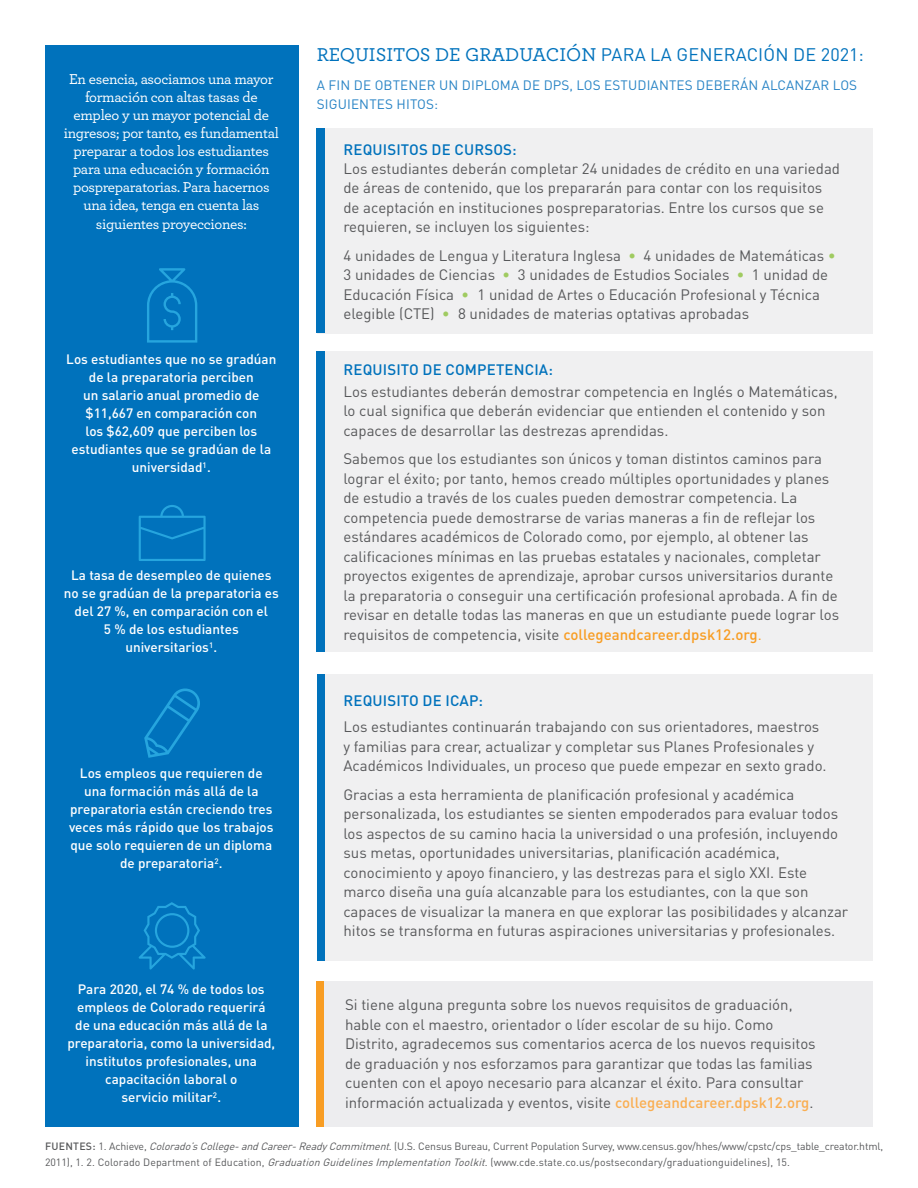
<style>
.page{position:relative;width:918px;height:1188px;background:#fff}
.page>*{position:absolute;margin:0;border:0;box-sizing:border-box;transform-origin:0 0}
.t1{font:18px "DIN Pro";letter-spacing:.01em;color:#0072bc}
.t2{font:15px/19.5px "DIN Pro";color:#57585a}
.t3{font:500 15px/18px "Archer Pro";letter-spacing:-.02em;color:#fff;text-align:center}
.t4{font:500 15px "DIN Pro";letter-spacing:.01em;color:#0072bc}
.t5{font:500 13.5px/18px "DIN Pro";color:#fff;text-align:center}
.t6{font:13.5px/19.5px "DIN Pro";letter-spacing:.01em;color:#2783c5}
.t7{font:10.5px/16.5px "DIN Pro";letter-spacing:-.01em;color:#57585a}
.s1{font-family:"Archer Pro";font-weight:500;font-size:19.5px}
.s2{font-family:"Gill Sans";font-weight:700;color:#a0cb61}
.s3{font-weight:500;color:#f89d23}
.s4{color:#f89d23}
.s5{font-weight:500;color:#faae51}
.s6{font-weight:500}
.s7{font-style:italic}
</style>
<div class="page">
<div style="left:317px;top:981px;width:556px;height:146px;background:#ededef"></div>
<div style="left:45px;top:45px;width:253px;height:1082px;background:#0072bc"></div>
<div style="left:317px;top:981px;width:7px;height:146px;background:#f89d23"></div>
<svg style="left:147px;top:268px;width:50px;height:75px"></svg>
<svg style="left:139px;top:505px;width:67px;height:56px"></svg>
<svg style="left:144px;top:688px;width:56px;height:70px"></svg>
<svg style="left:139px;top:902px;width:67px;height:68px"></svg>
<div style="left:318px;top:129px;width:555px;height:205px;background:#f0f0f1"></div>
<div style="left:317px;top:129px;width:8px;height:204px;background:#0072bc"></div>
<div style="left:318px;top:352px;width:555px;height:300px;background:#f0f0f1"></div>
<div style="left:317px;top:352px;width:8px;height:300px;background:#0072bc"></div>
<div style="left:318px;top:674px;width:555px;height:287px;background:#f0f0f1"></div>
<div style="left:317px;top:674px;width:8px;height:287px;background:#0072bc"></div>
<p class="t3" style="left:64px;top:69px;width:217px">En esencia, asociamos una mayor formación con altas tasas de empleo y un mayor potencial de ingresos; por tanto, es fundamental preparar a todos los estudiantes para una educación y formación pospreparatorias. Para hacernos una idea, tenga en cuenta las</p>
<p class="t3" style="left:96px;top:215px;width:152px">siguientes proyecciones:</p>
<p class="t5" style="left:66px;top:350px;width:212px">Los estudiantes que no se gradúan de la preparatoria perciben<br>un salario anual promedio de $11,667 en comparación con<br>los $62,609 que perciben los estudiantes que se gradúan de la universidad<sup>1</sup>.</p>
<p class="t5" style="left:64px;top:566px;width:217px">La tasa de desempleo de quienes no se gradúan de la preparatoria es del 27 %, en comparación con el</p>
<p class="t5" style="left:104px;top:620px;width:136px">5 % de los estudiantes universitarios<sup>1</sup>.</p>
<p class="t5" style="left:69px;top:764px;width:206px">Los empleos que requieren de una formación más allá de la preparatoria están creciendo tres veces más rápido que los trabajos que solo requieren de un diploma de preparatoria<sup>2</sup>.</p>
<p class="t1" style="left:317px;top:42px;width:549px"><span class="s1">REQUISITOS DE GRADUACIÓN</span> PARA LA GENERACIÓN DE 2021:</p>
<p class="t6" style="left:317px;top:74px;width:542px">A FIN DE OBTENER UN DIPLOMA DE DPS, LOS ESTUDIANTES DEBERÁN ALCANZAR LOS<br>SIGUIENTES HITOS:</p>
<p class="t4" style="left:344px;top:139px;width:175px">REQUISITOS DE CURSOS:</p>
<p class="t2" style="left:343px;top:158px;width:498px">Los estudiantes deberán completar 24 unidades de crédito en una variedad de áreas de contenido, que los prepararán para contar con los requisitos de aceptación en instituciones pospreparatorias. Entre los cursos que se requieren, se incluyen los siguientes:</p>
<p class="t2" style="left:343px;top:245px;width:494px">4 unidades de Lengua y Literatura Inglesa <span class="s2">•</span> 4 unidades de Matemáticas <span class="s2">• </span>3 unidades de Ciencias <span class="s2">•</span> 3 unidades de Estudios Sociales <span class="s2">•</span> 1 unidad de Educación Física <span class="s2">•</span> 1 unidad de Artes o Educación Profesional y Técnica elegible (CTE) <span class="s2">•</span> 8 unidades de materias optativas aprobadas</p>
<p class="t4" style="left:344px;top:359px;width:211px">REQUISITO DE COMPETENCIA:</p>
<p class="t2" style="left:343px;top:381px;width:496px">Los estudiantes deberán demostrar competencia en Inglés o Matemáticas, lo cual significa que deberán evidenciar que entienden el contenido y son capaces de desarrollar las destrezas aprendidas.</p>
<p class="t2" style="left:343px;top:449px;width:497px">Sabemos que los estudiantes son únicos y toman distintos caminos para lograr el éxito; por tanto, hemos creado múltiples oportunidades y planes de estudio a través de los cuales pueden demostrar competencia. La competencia puede demostrarse de varias maneras a fin de reflejar los estándares académicos de Colorado como, por ejemplo, al obtener las calificaciones mínimas en las pruebas estatales y nacionales, completar proyectos exigentes de aprendizaje, aprobar cursos universitarios durante la preparatoria o conseguir una certificación profesional aprobada. A fin de revisar en detalle todas las maneras en que un estudiante puede lograr los requisitos de competencia, visite <span class="s3">collegeandcareer.dpsk12.org</span><span class="s4">.</span></p>
<p class="t4" style="left:344px;top:691px;width:141px">REQUISITO DE ICAP:</p>
<p class="t2" style="left:343px;top:717px;width:485px">Los estudiantes continuarán trabajando con sus orientadores, maestros y familias para crear, actualizar y completar sus Planes Profesionales y<br>Académicos Individuales, un proceso que puede empezar en sexto grado.</p>
<p class="t2" style="left:343px;top:784px;width:506px">Gracias a esta herramienta de planificación profesional y académica personalizada, los estudiantes se sienten empoderados para evaluar todos los aspectos de su camino hacia la universidad o una profesión, incluyendo sus metas, oportunidades universitarias, planificación académica, conocimiento y apoyo financiero, y las destrezas para el siglo XXI. Este marco diseña una guía alcanzable para los estudiantes, con la que son capaces de visualizar la manera en que explorar las posibilidades y alcanzar hitos se transforma en futuras aspiraciones universitarias y profesionales.</p>
<p class="t5" style="left:67px;top:980px;width:209px">Para 2020, el 74 % de todos los empleos de Colorado requerirá<br>de una educación más allá de la preparatoria, como la universidad,</p>
<p class="t5" style="left:86px;top:1052px;width:173px">institutos profesionales, una capacitación laboral o</p>
<p class="t5" style="left:122px;top:1088px;width:101px">servicio militar<sup>2</sup>.</p>
<p class="t2" style="left:345px;top:995px;width:472px">Si tiene alguna pregunta sobre los nuevos requisitos de graduación, hable con el maestro, orientador o líder escolar de su hijo. Como Distrito, agradecemos sus comentarios acerca de los nuevos requisitos de graduación y nos esforzamos para garantizar que todas las familias cuenten con el apoyo necesario para alcanzar el éxito. Para consultar información actualizada y eventos, visite <span class="s5">collegeandcareer.dpsk12.org</span>.</p>
<p class="t7" style="left:45px;top:1137px;width:840px"><span class="s6">FUENTES:</span> 1. Achieve, <span class="s7">Colorado’sCollege-andCareer-ReadyCommitment</span>. (U.S. Census Bureau, Current Population Survey, www.census.gov/hhes/www/cpstc/cps_table_creator.html,<br>2011), 1. 2. Colorado Department of Education, <span class="s7">GraduationGuidelinesImplementationToolkit</span>. (www.cde.state.co.us/postsecondary/graduationguidelines), 15.</p>
</div>
